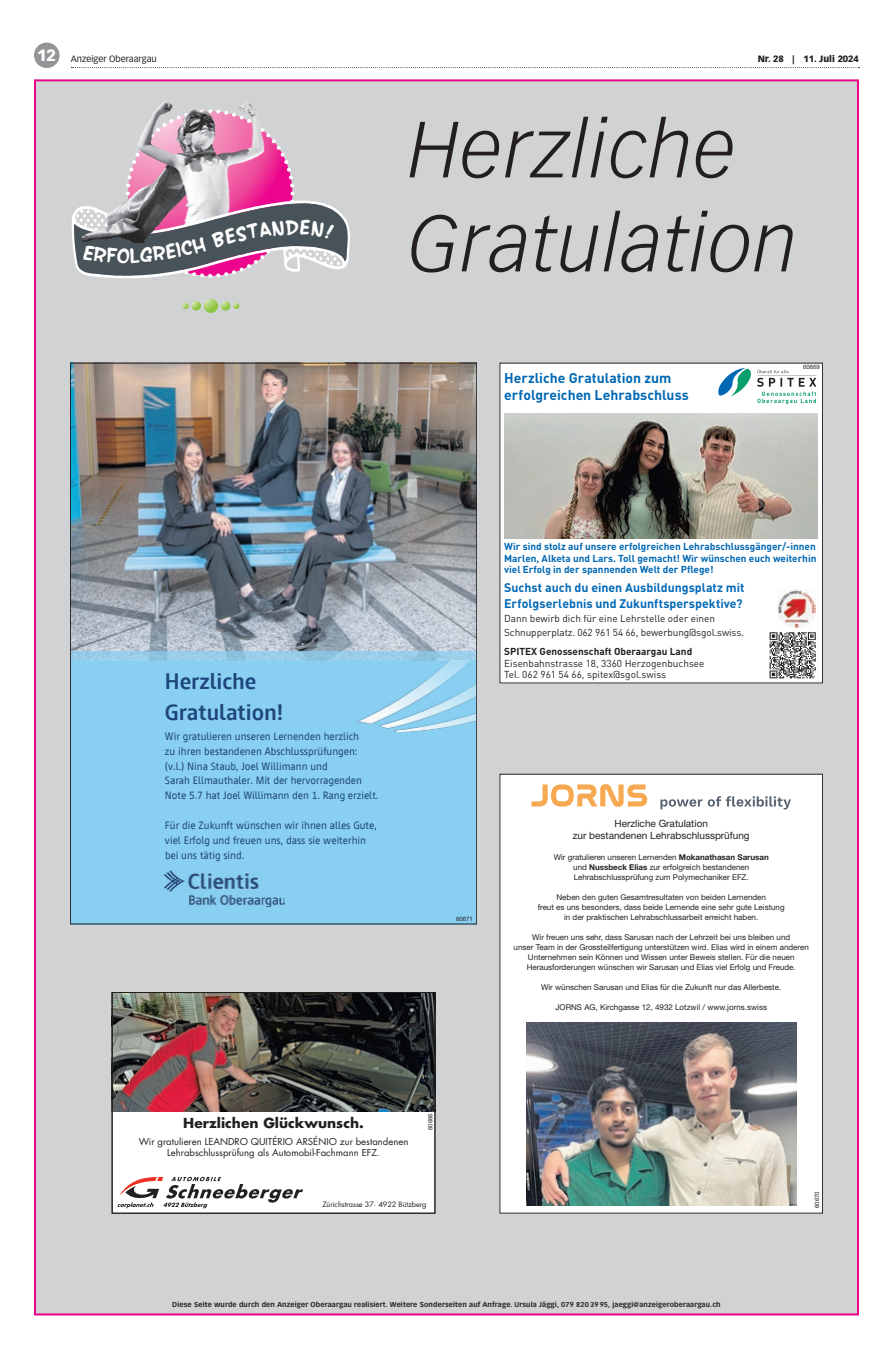
<style>
.page{position:relative;width:893px;height:1358px;background:#fff}
.page>*{position:absolute;margin:0;border:0;box-sizing:border-box;transform-origin:0 0}
.t1{font:italic 300 78px "Vectora LT Pro";letter-spacing:.02em;color:#231f20}
.t2{font:700 22.8px/31.2px "Cast";color:#1f467c}
.t3{font:700 21.2px "SF Wonder Comic";color:#fff}
.t4{font:700 14px/17px "DIN Pro";color:#0168b5}
.t5{font:700 13.4px "Futura Std";color:#231f20}
.t6{font:700 12.4px/15.4px "DIN Pro";color:#0168b5}
.t7{font:10.9px/14.8px "Cast";color:#1f467c}
.t8{font:10px/14px "DIN Pro";color:#231f20}
.t9{font:700 10px/11.5px "DIN Pro";color:#0168b5;text-align:justify}
.t10{font:10px/12px "Helvetica Neue LT Pro";color:#231f20;text-align:center}
.t11{font:700 10px "DIN Pro";color:#231f20}
.t12{font:9.3px/11.4px "Futura Std";color:#231f20;text-align:center}
.t13{font:9px "Vectora LT Pro";color:#231f20}
.t14{font:900 9px "Vectora LT Pro";color:#231f20}
.t15{font:8px/10px "Helvetica Neue LT Pro";color:#231f20;text-align:center}
.t16{font:7.2px "Futura Std";letter-spacing:-.01em;color:#231f20}
.t17{font:700 7px "Vectora LT Pro";letter-spacing:.02em;color:#231f20}
.t18{font:6px "Helvetica Neue LT Pro";color:#231f20}
.s1{font-weight:900;font-size:16px;color:#fff}
.s2{font-weight:700}
</style>
<div class="page">
<svg style="left:71px;top:67px;width:788px;height:1px"></svg>
<div style="left:34px;top:43px;width:26px;height:25px;background:#939598;border-radius:50%"></div>
<div style="left:34px;top:79px;width:825px;height:1236px;background:#d1d2d4;border:2px solid #ed028c"></div>
<svg style="left:204px;top:299px;width:14px;height:14px"></svg>
<svg style="left:221px;top:301px;width:18px;height:10px"></svg>
<svg style="left:182px;top:301px;width:19px;height:10px"></svg>
<img style="left:158px;top:102px;width:15px;height:5px">
<img style="left:241px;top:102px;width:12px;height:5px">
<div style="left:70px;top:363px;width:407px;height:561px;background:#89cff2"></div>
<img style="left:72px;top:365px;width:403px;height:287px">
<svg style="left:72px;top:652px;width:403px;height:9px;fill:#99cce8"></svg>
<img style="left:358px;top:660px;width:117px;height:71px">
<img style="left:165px;top:870px;width:119px;height:37px">
<div style="left:500px;top:363px;width:323px;height:320px;background:#fff"></div>
<svg style="left:718px;top:368px;width:98px;height:36px"></svg>
<svg style="left:770px;top:632px;width:46px;height:46px"></svg>
<img style="left:504px;top:413px;width:313px;height:125px">
<img style="left:777px;top:590px;width:38px;height:37px">
<div style="left:112px;top:992px;width:323px;height:221px;background:#fff"></div>
<img style="left:114px;top:994px;width:319px;height:117px">
<svg style="left:117px;top:1177px;width:186px;height:31px"></svg>
<div style="left:112px;top:992px;width:323px;height:221px;border:1px solid #231f20"></div>
<div style="left:500px;top:774px;width:323px;height:439px;background:#fff"></div>
<svg style="left:531px;top:784px;width:116px;height:23px"></svg>
<svg style="left:660px;top:796px;width:131px;height:13px"></svg>
<img style="left:526px;top:1022px;width:270px;height:184px">
<svg style="left:72px;top:107px;width:278px;height:172px"></svg>
<p class="t13" style="left:37px;top:53px;width:121px"><span class="s1">12</span> Anzeiger Oberaargau</p>
<p class="t14" style="left:758px;top:53px;width:103px">Nr. 28 | 11. Juli 2024</p>
<h3 class="t3" style="left:117px;top:242px;width:15px">o</h3>
<h1 class="t1" style="left:409px;top:102px;width:329px">Herzliche</h1>
<h1 class="t1" style="left:409px;top:196px;width:390px">Gratulation</h1>
<h3 class="t4" style="left:504px;top:367px;width:186px">Herzliche Gratulation zum erfolgreichen Lehrabschluss</h3>
<p class="t18" style="left:803px;top:363px;width:18px">60669</p>
<h2 class="t2" style="left:165px;top:665px;width:120px">Herzliche<br>Gratulation!</h2>
<h3 class="t7" style="left:165px;top:729px;width:215px">Wir gratulieren unseren Lernenden herzlich<br>zu ihren bestandenen Abschlussprüfungen: (v.l.) Nina Staub, Joel Willimann und<br>Sarah Ellmauthaler. Mit der hervorragenden Note 5.7 hat Joel Willimann den 1. Rang erzielt.</h3>
<h3 class="t7" style="left:165px;top:818px;width:213px">Für die Zukunft wünschen wir ihnen alles Gute, viel Erfolg und freuen uns, dass sie weiterhin bei uns tätig sind.</h3>
<p class="t9" style="left:504px;top:540px;width:314px">Wir sind stolz auf unsere erfolgreichen Lehrabschlussgänger/-innen Marlen, Alketa und Lars. Toll gemacht! Wir wünschen euch weiterhin viel Erfolg in der spannenden Welt der Pflege!</p>
<h3 class="t6" style="left:504px;top:578px;width:242px">Suchst auch du einen Ausbildungsplatz mit<br>Erfolgserlebnis und Zukunftsperspektive?</h3>
<p class="t8" style="left:504px;top:610px;width:241px">Dann bewirb dich für eine Lehrstelle oder einen<br>Schnupperplatz. 062 961 54 66, bewerbung@sgol.swiss.</p>
<p class="t11" style="left:504px;top:643px;width:190px">SPITEX Genossenschaft Oberaargau Land</p>
<p class="t8" style="left:504px;top:656px;width:202px;line-height:11.5px">Eisenbahnstrasse 18, 3360 Herzogenbuchsee<br>Tel. 062 961 54 66, spitex@sgol.swiss</p>
<p class="t18" style="left:456px;top:915px;width:18px">60671</p>
<p class="t10" style="left:573px;top:818px;width:178px">Herzliche Gratulation<br>zur bestandenen Lehrabschlussprüfung</p>
<p class="t15" style="left:554px;top:852px;width:217px">Wir gratulieren unseren Lernenden <span class="s2">Mokanathasan Sarusan </span>und <span class="s2">Nussbeck Elias</span> zur erfolgreich bestandenen<br>Lehrabschlussprüfung zum Polymechaniker EFZ.</p>
<p class="t15" style="left:538px;top:892px;width:248px">Neben den guten Gesamtresultaten von beiden Lernenden<br>freut es uns besonders, dass beide Lernende eine sehr gute Leistung in der praktischen Lehrabschlussarbeit erreicht haben.</p>
<p class="t15" style="left:514px;top:932px;width:297px">Wir freuen uns sehr, dass Sarusan nach der Lehrzeit bei uns bleiben und<br>unser Team in der Grossteilfertigung unterstützen wird. Elias wird in einem anderen Unternehmen sein Können und Wissen unter Beweis stellen. Für die neuen Herausforderungen wünschen wir Sarusan und Elias viel Erfolg und Freude.</p>
<p class="t15" style="left:541px;top:982px;width:242px">Wir wünschen Sarusan und Elias für die Zukunft nur das Allerbeste.</p>
<p class="t15" style="left:555px;top:1002px;width:213px">JORNS AG, Kirchgasse 12, 4932 Lotzwil / www.jorns.swiss</p>
<h3 class="t5" style="left:183px;top:1114px;width:182px">Herzlichen Glückwunsch.</h3>
<p class="t18" style="left:426px;top:1130px;width:18px;rotate:-90deg">60666</p>
<p class="t12" style="left:139px;top:1136px;width:271px">Wir gratulieren LEANDRO QUITÉRIO ARSÉNIO zur bestandenen<br>Lehrabschlussprüfung als Automobil-Fachmann EFZ.</p>
<p class="t16" style="left:322px;top:1200px;width:106px">Zürichstrasse 37· 4922 Bützberg</p>
<p class="t18" style="left:813px;top:1208px;width:18px;rotate:-90deg">60670</p>
<p class="t17" style="left:172px;top:1300px;width:550px">Diese Seite wurde durch den Anzeiger Oberaargau realisiert. Weitere Sonderseiten auf Anfrage. Ursula Jäggi, 079 820 39 95, jaeggi@anzeigeroberaargau.ch</p>
</div>
